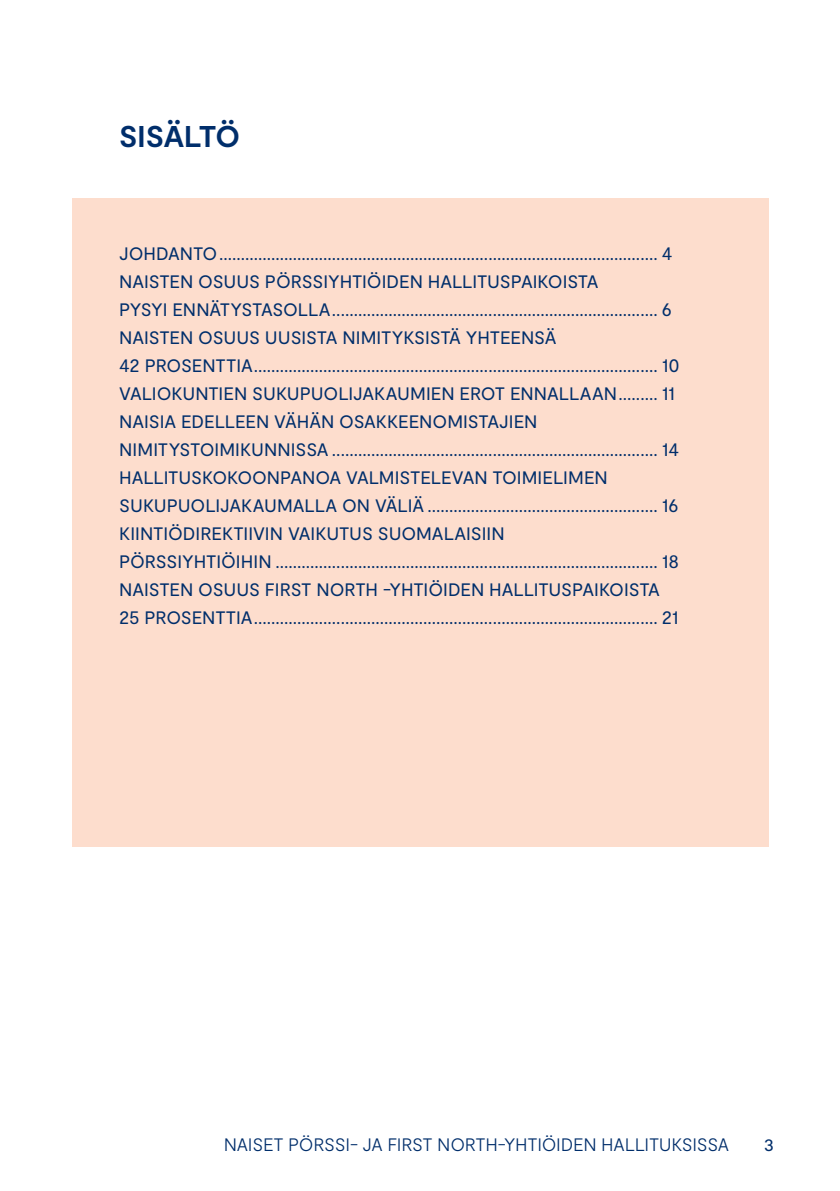
<style>
.page{position:relative;width:840px;height:1191px;background:#fff}
.page>*{position:absolute;margin:0;border:0;box-sizing:border-box;transform-origin:0 0}
.Otsikko_pieni{font:700 30px "Moderat";letter-spacing:-.015em;color:#002e6b}
.Sisällysluettelo{font:18px/28px "Moderat";letter-spacing:-.005em;color:#002e6b}
.t1{font:300 18px "Moderat";letter-spacing:-.015em;color:#002e6b}
</style>
<div class="page">
<div style="left:72px;top:198px;width:696px;height:648px;background:#fdddcd"></div>
<p class="Otsikko_pieni" style="left:119px;top:119px;width:122px">SISÄLTÖ</p>
<p class="Sisällysluettelo" style="left:119px;top:240px;width:554px">JOHDANTO..................................................................................................... 4</p>
<p class="Sisällysluettelo" style="left:119px;top:268px;width:554px">NAISTEN OSUUS PÖRSSIYHTIÖIDEN HALLITUSPAIKOISTA<br>PYSYI ENNÄTYSTASOLLA........................................................................... 6</p>
<p class="Sisällysluettelo" style="left:119px;top:324px;width:562px">NAISTEN OSUUS UUSISTA NIMITYKSISTÄ YHTEENSÄ<br>42 PROSENTTIA............................................................................................. 10</p>
<p class="Sisällysluettelo" style="left:119px;top:380px;width:557px">VALIOKUNTIEN SUKUPUOLIJAKAUMIEN EROT ENNALLAAN......... 11</p>
<p class="Sisällysluettelo" style="left:119px;top:408px;width:561px">NAISIA EDELLEEN VÄHÄN OSAKKEENOMISTAJIEN<br>NIMITYSTOIMIKUNNISSA ........................................................................... 14</p>
<p class="Sisällysluettelo" style="left:119px;top:464px;width:560px">HALLITUSKOKOONPANOA VALMISTELEVAN TOIMIELIMEN<br>SUKUPUOLIJAKAUMALLA ON VÄLIÄ ..................................................... 16</p>
<p class="Sisällysluettelo" style="left:119px;top:520px;width:561px">KIINTIÖDIREKTIIVIN VAIKUTUS SUOMALAISIIN<br>PÖRSSIYHTIÖIHIN ........................................................................................ 18</p>
<p class="Sisällysluettelo" style="left:119px;top:576px;width:560px">NAISTEN OSUUS FIRST NORTH -YHTIÖIDEN HALLITUSPAIKOISTA<br>25 PROSENTTIA............................................................................................. 21</p>
<p class="t1" style="left:223px;top:1134px;width:506px">NAISET PÖRSSI- JA FIRST NORTH-YHTIÖIDEN HALLITUKSISSA</p>
<p class="Sisällysluettelo" style="left:763px;top:1131px;width:12px">3</p>
</div>
